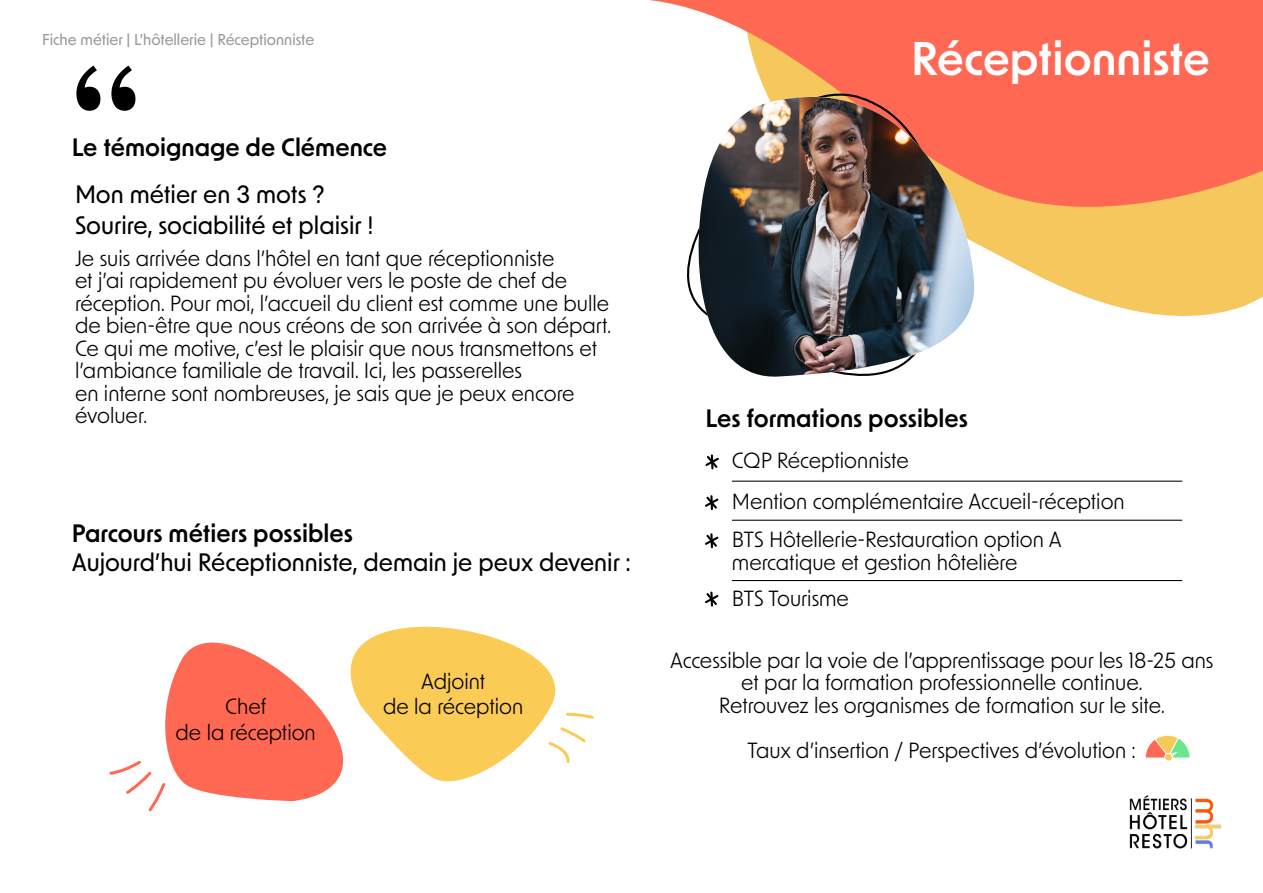
<style>
.page{position:relative;width:1263px;height:893px;background:#fff}
.page>*{position:absolute;margin:0;border:0;box-sizing:border-box;transform-origin:0 0}
.t1{font:700 150px "Copperplate Gothic";color:#000}
.t2{font:600 45px "New Order";color:#fff}
.t3{font:500 24px/31.5px "New Order";color:#000}
.t4{font:600 24px "New Order";color:#000}
.t5{font:21px/22.5px "New Order";color:#000;text-align:center}
.t6{font:500 15px "New Order";color:#999}
</style>
<div class="page">
<svg style="left:109px;top:626px;width:485px;height:186px"></svg>
<img style="left:1129px;top:795px;width:92px;height:54px">
<svg style="left:1032px;top:237px;width:231px;height:79px;background:#f7cf75"></svg>
<svg style="left:649px;top:0;width:614px;height:237px;background:#fd7a5b"></svg>
<hr style="left:732px;top:481px;width:450px;height:1px;background:#000">
<hr style="left:732px;top:520px;width:450px;height:1px;background:#000">
<hr style="left:732px;top:580px;width:450px;height:1px;background:#000">
<svg style="left:705px;top:454px;width:14px;height:16px"></svg>
<svg style="left:705px;top:533px;width:14px;height:16px"></svg>
<svg style="left:705px;top:495px;width:14px;height:16px"></svg>
<svg style="left:705px;top:591px;width:14px;height:16px"></svg>
<svg style="left:1145px;top:735px;width:45px;height:25px"></svg>
<div style="left:1165px;top:753px;width:7px;height:8px;background:#f7c957;border-radius:50%"></div>
<div style="left:1164px;top:753px;width:8px;height:8px;border:1px solid #fff;border-radius:50%"></div>
<svg style="left:649px;top:42px;width:383px;height:243px"></svg>
<svg style="left:688px;top:69px;width:289px;height:238px"></svg>
<img style="left:698px;top:97px;width:276px;height:280px">
<p class="t6" style="left:42px;top:30px;width:274px">Fiche métier | L’hôtellerie | Réceptionniste</p>
<h1 class="t1" style="left:65px;top:35px;width:83px">“</h1>
<p class="t4" style="left:72px;top:132px;width:317px">Le témoignage de Clémence</p>
<p class="t3" style="left:75px;top:177px;width:300px">Mon métier en 3 mots ?<br>Sourire, sociabilité et plaisir !</p>
<p class="t5" style="left:75px;top:246px;width:538px;text-align:left">Je suis arrivée dans l’hôtel en tant que réceptionniste<br>et j’ai rapidement pu évoluer vers le poste de chef de réception. Pour moi, l’accueil du client est comme une bulle de bien-être que nous créons de son arrivée à son départ.<br>Ce qui me motive, c’est le plaisir que nous transmettons et l’ambiance familiale de travail. Ici, les passerelles<br>en interne sont nombreuses, je sais que je peux encore évoluer.</p>
<p class="t4" style="left:72px;top:518px;width:283px">Parcours métiers possibles</p>
<p class="t3" style="left:72px;top:546px;width:561px">Aujourd’hui Réceptionniste, demain je peux devenir :</p>
<p class="t5" style="left:176px;top:693px;width:142px;line-height:25.2px">Chef<br>de la réception</p>
<p class="t5" style="left:383px;top:668px;width:142px;line-height:25.2px">Adjoint<br>de la réception</p>
<h2 class="t2" style="left:911px;top:29px;width:300px">Réceptionniste</h2>
<p class="t4" style="left:706px;top:403px;width:264px">Les formations possibles</p>
<p class="t5" style="left:732px;top:438px;width:394px;line-height:41.2px;text-align:left">CQP Réceptionniste<br>Mention complémentaire Accueil-réception</p>
<p class="t5" style="left:732px;top:527px;width:331px;text-align:left">BTS Hôtellerie-Restauration option A mercatique et gestion hôtelière</p>
<p class="t5" style="left:732px;top:587px;width:119px">BTS Tourisme</p>
<p class="t5" style="left:670px;top:648px;width:545px">Accessible par la voie de l’apprentissage pour les 18-25 ans et par la formation professionnelle continue.<br>Retrouvez les organismes de formation sur le site.</p>
<p class="t5" style="left:747px;top:738px;width:390px">Taux d’insertion / Perspectives d’évolution :</p>
</div>
